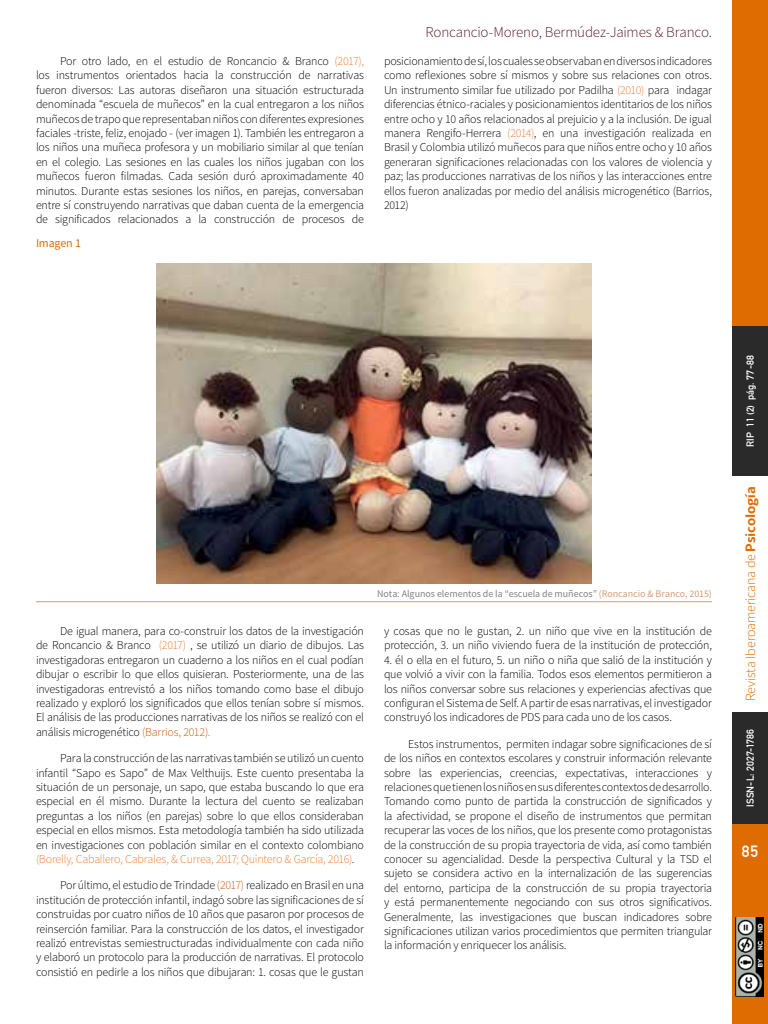
<style>
.page{position:relative;width:768px;height:1024px;background:#fff}
.page>*{position:absolute;margin:0;border:0;box-sizing:border-box;transform-origin:0 0}
.t1{font:700 16px "DIN Alternate";color:#fff}
.t2{font:300 15px "Source Sans Pro";letter-spacing:-.01em;color:#5f1c2b}
.t3{font:300 14px "Source Sans Pro";letter-spacing:-.01em;color:#df6c01}
.t4{font:300 12px/14.4px "Source Sans Pro";letter-spacing:-.02em;color:#000;text-align:justify}
.t5{font:12px "Source Sans Pro";letter-spacing:-.015em;color:#df6c01}
.t6{font:10px "Source Sans Pro";color:#808285}
.t7{font:700 10px "DIN Alternate";letter-spacing:.015em;color:#fff}
.s1{color:#ed7d31}
.s2{color:#c45911}
.s3{color:#dc9b70}
.s4{font-family:"Amble";font-weight:700}
</style>
<div class="page">
<hr style="left:36px;top:601px;width:676px;height:1px;background:#dc9b70">
<img style="left:157px;top:264px;width:434px;height:319px">
<div style="left:732px;top:712px;width:36px;height:312px;background:#df6c01"></div>
<div style="left:732px;top:0;width:36px;height:476px;background:#df6c01"></div>
<div style="left:732px;top:326px;width:36px;height:150px;background:#2a2a2a"></div>
<div style="left:732px;top:712px;width:36px;height:112px;background:#2a2a2a"></div>
<img style="left:736px;top:917px;width:27px;height:80px">
<p class="t2" style="left:426px;top:23px;width:288px">Roncancio-Moreno, Bermúdez-Jaimes &amp; Branco.</p>
<p class="t4" style="left:36px;top:54px;width:330px;text-indent:24px">Por otro lado, en el estudio de Roncancio &amp; Branco <span class="s1">(2017), </span>los instrumentos orientados hacia la construcción de narrativas fueron diversos: Las autoras diseñaron una situación estructurada denominada “escuela de muñecos” en la cual entregaron a los niños muñecos de trapo que representaban niños con diferentes expresiones faciales -triste, feliz, enojado - (ver imagen 1). También les entregaron a los niños una muñeca profesora y un mobiliario similar al que tenían en el colegio. Las sesiones en las cuales los niños jugaban con los muñecos fueron filmadas. Cada sesión duró aproximadamente 40 minutos. Durante estas sesiones los niños, en parejas, conversaban entre sí construyendo narrativas que daban cuenta de la emergencia de significados relacionados a la construcción de procesos de</p>
<p class="t4" style="left:384px;top:54px;width:330px">posicionamiento de sí, los cuales se observaban en diversos indicadores como reflexiones sobre sí mismos y sobre sus relaciones con otros.<br>Un instrumento similar fue utilizado por Padilha <span class="s1">(2010)</span> para indagar diferencias étnico-raciales y posicionamientos identitarios de los niños entre ocho y 10 años relacionados al prejuicio y a la inclusión. De igual manera Rengifo-Herrera <span class="s1">(2014)</span>, en una investigación realizada en Brasil y Colombia utilizó muñecos para que niños entre ocho y 10 años generaran significaciones relacionadas con los valores de violencia y paz; las producciones narrativas de los niños y las interacciones entre ellos fueron analizadas por medio del análisis microgenético (Barrios, 2012)</p>
<p class="t5" style="left:36px;top:235px;width:47px">Imagen 1</p>
<p class="t4" style="left:36px;top:624px;width:330px;text-indent:24px">De igual manera, para co-construir los datos de la investigación de Roncancio &amp; Branco <span class="s1">(2017)</span> , se utilizó un diario de dibujos. Las investigadoras entregaron un cuaderno a los niños en el cual podían dibujar o escribir lo que ellos quisieran. Posteriormente, una de las investigadoras entrevistó a los niños tomando como base el dibujo realizado y exploró los significados que ellos tenían sobre sí mismos.<br>El análisis de las producciones narrativas de los niños se realizó con el análisis microgenético <span class="s2">(Barrios, 2012).</span></p>
<p class="t4" style="left:36px;top:751px;width:330px;text-indent:24px">Para la construcción de las narrativas también se utilizó un cuento infantil “Sapo es Sapo” de Max Velthuijs. Este cuento presentaba la situación de un personaje, un sapo, que estaba buscando lo que era especial en él mismo. Durante la lectura del cuento se realizaban preguntas a los niños (en parejas) sobre lo que ellos consideraban especial en ellos mismos. Esta metodología también ha sido utilizada en investigaciones con población similar en el contexto colombiano <span class="s1">(Borelly, Caballero, Cabrales, &amp; Currea, 2017; Quintero &amp; García, 2016)</span>.</p>
<p class="t4" style="left:36px;top:878px;width:330px;text-indent:24px">Por último, el estudio de Trindade <span class="s2">(2017)</span> realizado en Brasil en una institución de protección infantil, indagó sobre las significaciones de sí construidas por cuatro niños de 10 años que pasaron por procesos de reinserción familiar. Para la construcción de los datos, el investigador realizó entrevistas semiestructuradas individualmente con cada niño y elaboró un protocolo para la producción de narrativas. El protocolo consistió en pedirle a los niños que dibujaran: 1. cosas que le gustan</p>
<p class="t6" style="left:377px;top:588px;width:336px">Nota: Algunos elementos de la “escuela de muñecos” <span class="s3">(Roncancio &amp; Branco, 2015)</span></p>
<p class="t4" style="left:384px;top:624px;width:330px">y cosas que no le gustan, 2. un niño que vive en la institución de protección, 3. un niño viviendo fuera de la institución de protección,</p>
<p class="t4" style="left:384px;top:653px;width:330px">4. él o ella en el futuro, 5. un niño o niña que salió de la institución y que volvió a vivir con la familia. Todos esos elementos permitieron a los niños conversar sobre sus relaciones y experiencias afectivas que configuran el Sistema de Self. A partir de esas narrativas, el investigador construyó los indicadores de PDS para cada uno de los casos.</p>
<p class="t4" style="left:384px;top:737px;width:330px;text-indent:24px">Estos instrumentos, permiten indagar sobre significaciones de sí de los niños en contextos escolares y construir información relevante sobre las experiencias, creencias, expectativas, interacciones y relaciones que tienen los niños en sus diferentes contextos de desarrollo.<br>Tomando como punto de partida la construcción de significados y la afectividad, se propone el diseño de instrumentos que permitan recuperar las voces de los niños, que los presente como protagonistas de la construcción de su propia trayectoria de vida, así como también conocer su agencialidad. Desde la perspectiva Cultural y la TSD el sujeto se considera activo en la internalización de las sugerencias del entorno, participa de la construcción de su propia trayectoria y está permanentemente negociando con sus otros significativos.<br>Generalmente, las investigaciones que buscan indicadores sobre significaciones utilizan varios procedimientos que permiten triangular la información y enriquecer los análisis.</p>
<p class="t7" style="left:743px;top:447px;width:94px;rotate:-90deg">RIP 11 (2) pág. 77-88</p>
<p class="t3" style="left:742px;top:701px;width:216px;rotate:-90deg">Revista Iberoamericana de <span class="s4">Psicología</span></p>
<p class="t7" style="left:743px;top:807px;width:79px;rotate:-90deg">ISSN-L: 2027-1786</p>
<h1 class="t1" style="left:742px;top:839px;width:18px">85</h1>
</div>
